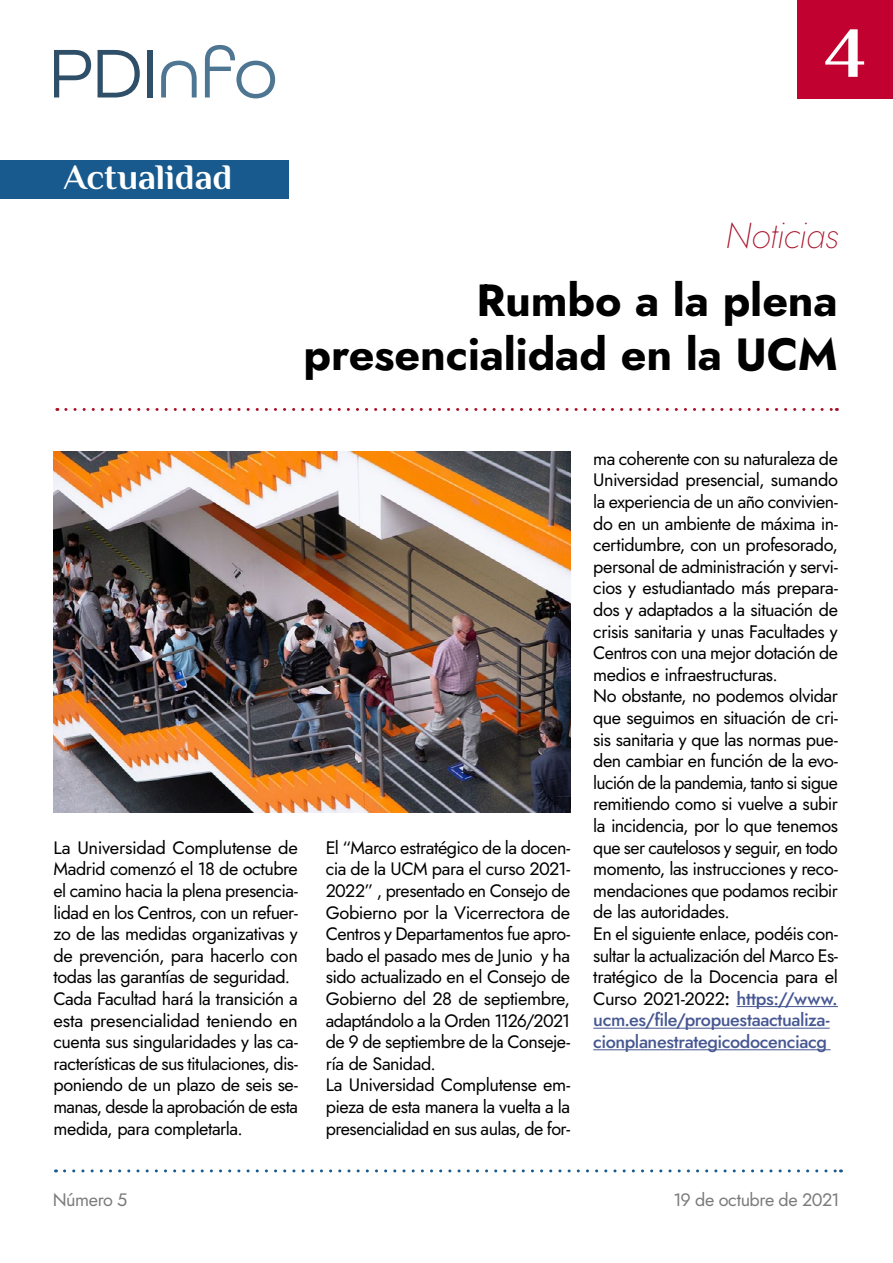
<style>
.page{position:relative;width:893px;height:1263px;background:#fff}
.page>*{position:absolute;margin:0;border:0;box-sizing:border-box;transform-origin:0 0}
.t1{font:72.75px "All Round Gothic";color:#2f4e68}
.t2{font:700 72px "Philosopher";color:#fff}
.t3{font:700 45px/54px "Jost";letter-spacing:-.005em;color:#000;text-align:right}
.t4{font:700 36px "Philosopher";color:#fff}
.t5{font:italic 36px "Jost";letter-spacing:-.01em;color:#a9132a}
.t6{font:18px/21.6px "Jost";letter-spacing:-.025em;color:#000}
.t7{font:18px "Jost";letter-spacing:-.02em;color:#7c7c7c}
.s1{color:#4e7692}
.s2{font-weight:500}
.s3{font-weight:500;color:#465792}
</style>
<div class="page">
<div style="left:797px;top:0;width:96px;height:98px;background:#c10230"></div>
<div style="left:0;top:160px;width:289px;height:38px;background:#195a8e"></div>
<svg style="left:65px;top:1169px;width:776px;height:3px"></svg>
<svg style="left:66px;top:408px;width:771px;height:3px"></svg>
<hr style="left:736px;top:1006px;width:102px;height:1px;background:#465792">
<hr style="left:593px;top:1028px;width:237px;height:1px;background:#465792">
<hr style="left:593px;top:1049px;width:238px;height:1px;background:#465792">
<img style="left:53px;top:451px;width:517px;height:361px">
<h1 class="t1" style="left:49px;top:30px;width:230px">PDI<span class="s1">nfo</span></h1>
<h3 class="t4" style="left:64px;top:153px;width:170px">Actualidad</h3>
<h2 class="t2" style="left:825px;top:5px;width:43px">4</h2>
<h3 class="t5" style="left:726px;top:211px;width:115px">Noticias</h3>
<h3 class="t3" style="left:304px;top:273px;width:536px">Rumbo a la plena presencialidad en la UCM</h3>
<p class="t6" style="left:53px;top:837px;width:246px">La Universidad Complutense de Madrid comenzó el 18 de octubre el camino hacia la plena presencia&shy;lidad en los Centros, con un refuer&shy;zo de las medidas organizativas y de prevención, para hacerlo con todas las garantías de seguridad.<br>Cada Facultad hará la transición a esta presencialidad teniendo en cuenta sus singularidades y las ca&shy;racterísticas de sus titulaciones, dis&shy;poniendo de un plazo de seis se&shy;manas, desde la aprobación de esta medida, para completarla.</p>
<p class="t6" style="left:326px;top:837px;width:246px">El “Marco estratégico de la docen&shy;cia de la UCM para el curso 2021-<br>2022” , presentado en Consejo de<br>Gobierno por la Vicerrectora de<br>Centros y Departamentos fue apro&shy;bado el pasado mes de Junio y ha sido actualizado en el Consejo de<br>Gobierno del 28 de septiembre, adaptándolo a la Orden 1126/2021 de 9 de septiembre de la Conseje&shy;ría de Sanidad.<br>La Universidad Complutense em&shy;pieza de esta manera la vuelta a la presencialidad en sus aulas, de for-</p>
<p class="t6" style="left:593px;top:448px;width:246px">ma coherente con su naturaleza de Universidad presencial, sumando la experiencia de un año convivien&shy;do en un ambiente de máxima in&shy;certidumbre, con un profesorado, personal de administración y servi&shy;cios y estudiantado más prepara&shy;dos y adaptados a la situación de crisis sanitaria y unas Facultades y Centros con una mejor dotación de medios e infraestructuras.<br>No obstante, no podemos olvidar que seguimos en situación de cri&shy;sis sanitaria y que las normas pue&shy;den cambiar en función de la evo&shy;lución de la pandemia, tanto si sigue remitiendo como si vuelve a subir la incidencia, por lo que tenemos que ser cautelosos y seguir, en todo momento, las instrucciones y reco&shy;mendaciones que podamos recibir de las autoridades.<br>En el siguiente enlace, podéis con&shy;sultar la actualización del Marco Es&shy;tratégico de la Docencia para el Curso 2021-2022<span class="s2">:</span> <span class="s3">https://www. ucm.es/file/propuestaactualiza&shy;cionplanestrategicodocenciacg</span></p>
<p class="t7" style="left:53px;top:1187px;width:76px">Número 5</p>
<p class="t7" style="left:673px;top:1187px;width:168px">19 de octubre de 2021</p>
</div>
